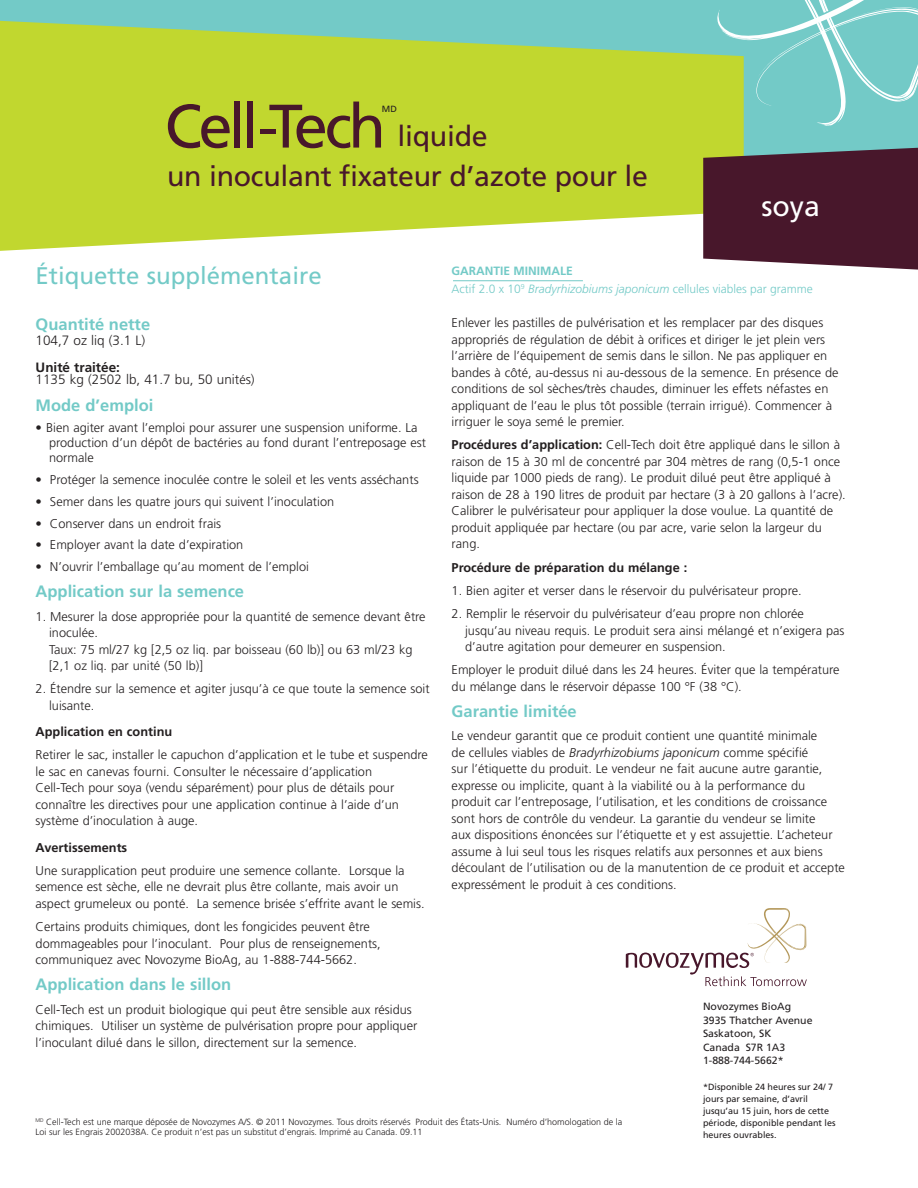
<style>
.page{position:relative;width:918px;height:1188px;background:#fff}
.page>*{position:absolute;margin:0;border:0;box-sizing:border-box;transform-origin:0 0}
.t1{font:28.5px "Frutiger LT Std";letter-spacing:-.01em;color:#48172b}
.t2{font:28.5px "Frutiger LT Std";color:#fff}
.t3{font:24px "Frutiger LT Std";color:#73cac7}
.t4{font:700 16.5px "Frutiger LT Std";color:#73cac7}
.t5{font:300 13.5px/12px "Frutiger LT Std";color:#231f20}
.t6{font:300 12.75px/16.5px "Frutiger LT Std";color:#231f20}
.t7{font:700 12.75px "Frutiger LT Std";color:#231f20}
.t8{font:300 12px "Frutiger LT Std";color:#73cac7}
.t9{font:700 12px "Frutiger LT Std";color:#73cac7}
.t10{font:10.5px "Frutiger LT Std";color:#231f20}
.t11{font:300 9px/10.8px "Frutiger LT Std";color:#231f20}
.t12{font:9px/12px "Frutiger LT Std";color:#231f20}
.s1{font-style:italic}
.s2{font-weight:700}
.s3{font-size:12.75px}
</style>
<div class="page">
<div style="left:0;top:0;width:918px;height:201px;background:#73cac7"></div>
<svg style="left:0;top:21px;width:744px;height:230px;fill:#c1d72f"></svg>
<svg style="left:703px;top:148px;width:215px;height:122px;background:#532939"></svg>
<svg style="left:717px;top:0;width:201px;height:126px"></svg>
<svg style="left:626px;top:908px;width:181px;height:78px"></svg>
<svg style="left:168px;top:104px;width:62px;height:44px;background:#96942d"></svg>
<div style="left:234px;top:102px;width:6px;height:46px;background:#48172b"></div>
<div style="left:247px;top:102px;width:6px;height:46px;background:#48172b"></div>
<hr style="left:260px;top:129px;width:15px;height:4px;background:#48172b">
<svg style="left:269px;top:102px;width:122px;height:46px;background:#9a9a2d"></svg>
<hr style="left:453px;top:280px;width:130px;height:1px;background:#73cac7">
<div style="left:382px;top:106px;width:27px;height:13px;background:#c1d72f"></div>
<p class="t12" style="left:382px;top:103px;width:16px">MD</p>
<p class="t1" style="left:398px;top:119px;width:92px">liquide</p>
<p class="t1" style="left:167px;top:160px;width:482px">un inoculant fixateur d’azote pour le</p>
<p class="t2" style="left:761px;top:189px;width:60px">soya</p>
<p class="t3" style="left:36px;top:261px;width:288px">Étiquette supplémentaire</p>
<p class="t9" style="left:452px;top:263px;width:123px">GARANTIE MINIMALE</p>
<p class="t8" style="left:452px;top:282px;width:363px">Actif 2.0 x 10<sup>9</sup> <span class="s1">Bradyrhizobiums japonicum</span> cellules viables par gramme</p>
<p class="t6" style="left:452px;top:315px;width:389px">Enlever les pastilles de pulvérisation et les remplacer par des disques appropriés de régulation de débit à orifices et diriger le jet plein vers l’arrière de l’équipement de semis dans le sillon. Ne pas appliquer en bandes à côté, au-dessus ni au-dessous de la semence. En présence de conditions de sol sèches/très chaudes, diminuer les effets néfastes en appliquant de l’eau le plus tôt possible (terrain irrigué). Commencer à irriguer le soya semé le premier.</p>
<p class="t6" style="left:452px;top:437px;width:396px"><span class="s2">Procédures d’application:</span> Cell-Tech doit être appliqué dans le sillon à raison de 15 à 30 ml de concentré par 304 mètres de rang (0,5-1 once liquide par 1000 pieds de rang). Le produit dilué peut être appliqué à raison de 28 à 190 litres de produit par hectare (3 à 20 gallons à l’acre).<br>Calibrer le pulvérisateur pour appliquer la dose voulue. La quantité de produit appliquée par hectare (ou par acre, varie selon la largeur du rang.</p>
<p class="t7" style="left:452px;top:560px;width:237px">Procédure de préparation du mélange :</p>
<p class="t6" style="left:452px;top:582px;width:352px">1. Bien agiter et verser dans le réservoir du pulvérisateur propre.</p>
<p class="t6" style="left:465px;top:606px;width:381px;text-indent:-14px">2. Remplir le réservoir du pulvérisateur d’eau propre non chlorée jusqu’au niveau requis. Le produit sera ainsi mélangé et n’exigera pas d’autre agitation pour demeurer en suspension.</p>
<p class="t6" style="left:452px;top:662px;width:389px">Employer le produit dilué dans les 24 heures. Éviter que la température du mélange dans le réservoir dépasse 100 °F (38 °C).</p>
<p class="t4" style="left:452px;top:702px;width:127px">Garantie limitée</p>
<p class="t6" style="left:452px;top:728px;width:395px">Le vendeur garantit que ce produit contient une quantité minimale<br>de cellules viables de <span class="s1">Bradyrhizobiums japonicum</span> comme spécifié<br>sur l’étiquette du produit. Le vendeur ne fait aucune autre garantie, expresse ou implicite, quant à la viabilité ou à la performance du produit car l’entreposage, l’utilisation, et les conditions de croissance sont hors de contrôle du vendeur. La garantie du vendeur se limite<br>aux dispositions énoncées sur l’étiquette et y est assujettie. L’acheteur assume à lui seul tous les risques relatifs aux personnes et aux biens découlant de l’utilisation ou de la manutention de ce produit et accepte expressément le produit à ces conditions.</p>
<p class="t4" style="left:36px;top:314px;width:116px">Quantité nette</p>
<p class="t5" style="left:36px;top:334px;width:111px">104,7 oz liq (3.1 L)</p>
<p class="t5" style="left:36px;top:362px;width:221px"><span class="s2">Unité traitée:<br></span>1135 kg (2502 lb, 41.7 bu, 50 unit<span class="s3">é</span>s)</p>
<p class="t4" style="left:36px;top:395px;width:119px">Mode d’emploi</p>
<p class="t6" style="left:49px;top:421px;width:378px;line-height:15px;text-indent:-13px">• Bien agiter avant l’emploi pour assurer une suspension uniforme. La production d’un dépôt de bactéries au fond durant l’entreposage est normale</p>
<p class="t6" style="left:36px;top:472px;width:385px">• Protéger la semence inoculée contre le soleil et les vents asséchants</p>
<p class="t6" style="left:36px;top:493px;width:300px">• Semer dans les quatre jours qui suivent l’inoculation</p>
<p class="t6" style="left:36px;top:515px;width:187px">• Conserver dans un endroit frais</p>
<p class="t6" style="left:36px;top:537px;width:209px">• Employer avant la date d’expiration</p>
<p class="t6" style="left:36px;top:559px;width:275px">• N’ouvrir l’emballage qu’au moment de l’emploi</p>
<p class="t4" style="left:36px;top:582px;width:210px">Application sur la semence</p>
<p class="t6" style="left:49px;top:608px;width:378px;text-indent:-13px">1. Mesurer la dose appropriée pour la quantité de semence devant être inoculée.<br>Taux: 75 ml/27 kg [2,5 oz liq. par boisseau (60 lb)] ou 63 ml/23 kg [2,1 oz liq. par unité (50 lb)]</p>
<p class="t6" style="left:49px;top:681px;width:382px;text-indent:-13px">2. Étendre sur la semence et agiter jusqu’à ce que toute la semence soit luisante.</p>
<p class="t7" style="left:36px;top:724px;width:138px">Application en continu</p>
<p class="t6" style="left:36px;top:747px;width:394px">Retirer le sac, installer le capuchon d’application et le tube et suspendre le sac en canevas fourni. Consulter le nécessaire d’application<br>Cell-Tech pour soya (vendu séparément) pour plus de détails pour connaître les directives pour une application continue à l’aide d’un système d’inoculation à auge.</p>
<p class="t7" style="left:36px;top:840px;width:93px">Avertissements</p>
<p class="t6" style="left:36px;top:862px;width:391px">Une surapplication peut produire une semence collante. Lorsque la semence est sèche, elle ne devrait plus être collante, mais avoir un aspect grumeleux ou ponté. La semence brisée s’effrite avant le semis.</p>
<p class="t6" style="left:36px;top:919px;width:347px">Certains produits chimiques, dont les fongicides peuvent être dommageables pour l’inoculant. Pour plus de renseignements, communiquez avec Novozyme BioAg, au 1-888-744-5662.</p>
<p class="t4" style="left:36px;top:975px;width:197px">Application dans le sillon</p>
<p class="t6" style="left:36px;top:1001px;width:383px">Cell-Tech est un produit biologique qui peut être sensible aux résidus chimiques. Utiliser un système de pulvérisation propre pour appliquer l’inoculant dilué dans le sillon, directement sur la semence.</p>
<p class="t10" style="left:703px;top:1001px;width:90px">Novozymes BioAg</p>
<p class="t10" style="left:703px;top:1014px;width:111px">3935 Thatcher Avenue</p>
<p class="t10" style="left:703px;top:1028px;width:70px">Saskatoon, SK</p>
<p class="t10" style="left:703px;top:1041px;width:84px">Canada S7R 1A3</p>
<p class="t10" style="left:703px;top:1055px;width:82px">1-888-744-5662*</p>
<p class="t12" style="left:703px;top:1081px;width:134px">*Disponible 24 heures sur 24/ 7 jours par semaine, d’avril jusqu’au 15 juin, hors de cette période, disponible pendant les heures ouvrables.</p>
<p class="t11" style="left:36px;top:1116px;width:588px"><sup>MD</sup> Cell-Tech est une marque déposée de Novozymes A/S. © 2011 Novozymes. Tous droits réservés Produit des États-Unis. Numéro d’homologation de la<br>Loi sur les Engrais 2002038A. Ce produit n’est pas un substitut d’engrais. Imprimé au Canada. 09.11</p>
</div>
